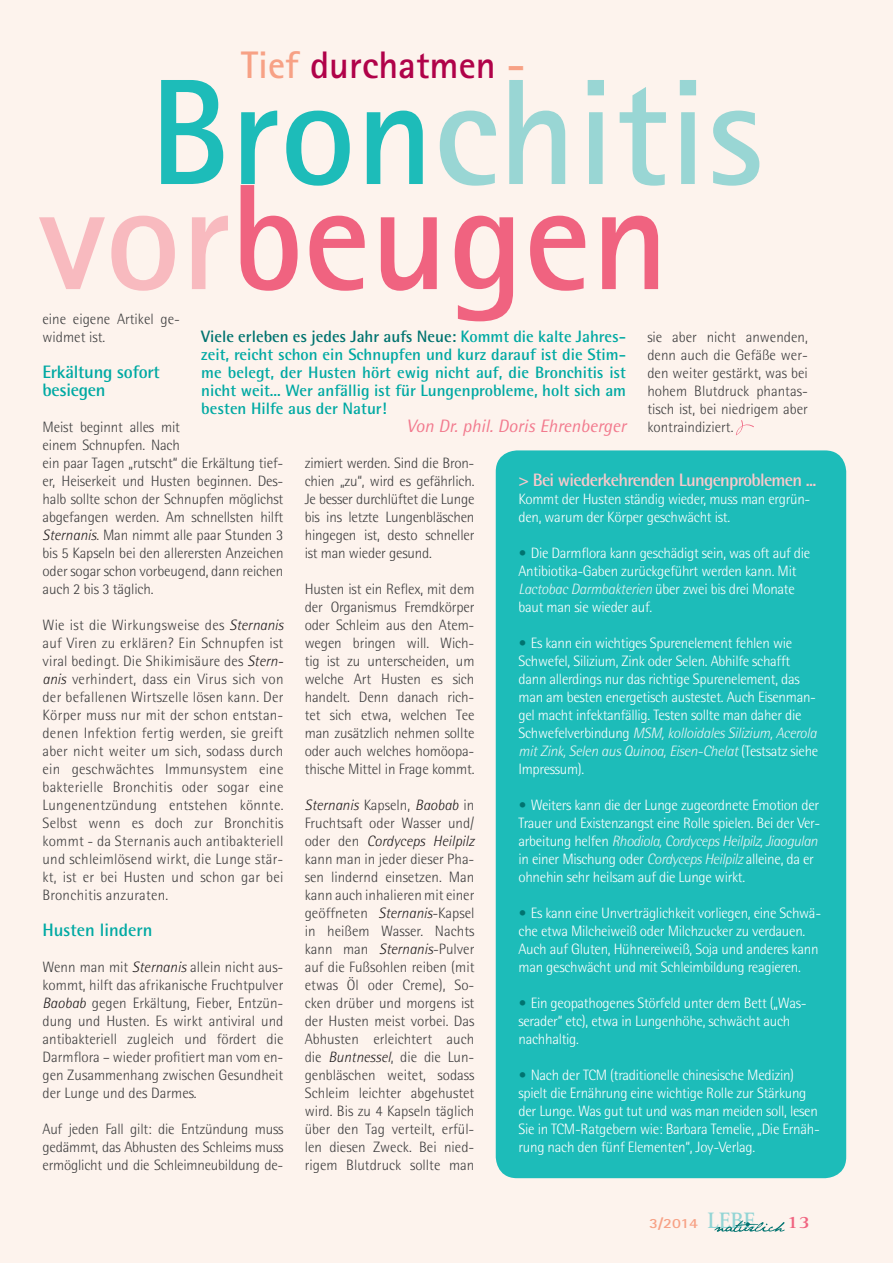
<style>
.page{position:relative;width:893px;height:1263px;background:#fdf3ed}
.page>*{position:absolute;margin:0;border:0;box-sizing:border-box;transform-origin:0 0}
.t1{font:700 150.75px "AT Rotis Sans Serif";color:#99d6d4}
.t2{font:700 150.75px "AT Rotis Sans Serif";color:#f06380}
.t3{font:700 38.4px "AT Rotis Sans Serif";color:#b00249}
.t4{font:700 18px "AT Rotis Semi Sans";letter-spacing:-.04em;color:#f9c9cc}
.t5{font:700 18px/18px "AT Rotis Semi Sans";letter-spacing:-.015em;color:#00a9a3}
.t6{font:italic 18px "AT Rotis Semi Sans";color:#f27a8e}
.t7{font:700 17.85px "Rotis Serif";color:#f06380;scale:1.18 1}
.t8{font:700 16.5px/18px "AT Rotis Semi Sans";color:#00a9a3;text-align:justify}
.t9{font:300 15px/18px "AT Rotis Semi Sans";color:#3e3e3f;text-align:justify}
.t10{font:300 15px/18px "AT Rotis Semi Sans";letter-spacing:-.02em;color:#fff}
.t11{font:700 14.1px "AT Rotis Sans Serif";color:#f7a185;scale:1.18 1}
.s1{color:#f7a185}
.s2{color:#1dbcb9}
.s3{color:#f8babf}
.s4{font-style:italic;color:#231f20}
.s5{color:#00736f}
.s6{font-weight:800;color:#007370}
.s7{font-style:italic;color:#e6f4f4}
.s8{font-family:"Rotis Serif";font-size:23.1px;color:#94d5d5}
</style>
<div class="page">
<svg style="left:714px;top:1220px;width:71px;height:12px"></svg>
<div style="left:496px;top:450px;width:350px;height:728px;background:#1dbcb9;border-radius:21px"></div>
<svg style="left:736px;top:420px;width:18px;height:15px"></svg>
<h2 class="t3" style="left:241px;top:48px;width:285px"><span class="s1">Tief</span> durchatmen <span class="s1">-</span></h2>
<h1 class="t1" style="left:149px;top:69px;width:616px"><span class="s2">Bron</span>chitis</h1>
<h1 class="t2" style="left:38px;top:174px;width:632px"><span class="s3">vor</span>beugen</h1>
<p class="t9" style="left:43px;top:311px;width:139px">eine eigene Artikel ge&shy;widmet ist.</p>
<p class="t5" style="left:43px;top:365px;width:119px">Erkältung sofort besiegen</p>
<p class="t9" style="left:43px;top:419px;width:242px;text-align:left">Meist beginnt alles mit<br>einem Schnupfen. Nach<br>ein paar Tagen „rutscht“ die Erkältung tief&shy;er, Heiserkeit und Husten beginnen. Des&shy;halb sollte schon der Schnupfen möglichst abgefangen werden. Am schnellsten hilft <span class="s4">Sternanis</span>. Man nimmt alle paar Stunden 3 bis 5 Kapseln bei den allerersten Anzeichen oder sogar schon vorbeugend, dann reichen auch 2 bis 3 täglich.</p>
<p class="t9" style="left:43px;top:617px;width:242px;text-align:left">Wie ist die Wirkungsweise des <span class="s4">Sternanis </span>auf Viren zu erklären? Ein Schnupfen ist viral bedingt. Die Shikimisäure des <span class="s4">Stern&shy;anis</span> verhindert, dass ein Virus sich von der befallenen Wirtszelle lösen kann. Der Körper muss nur mit der schon entstan&shy;denen Infektion fertig werden, sie greift aber nicht weiter um sich, sodass durch ein geschwächtes Immunsystem eine bakterielle Bronchitis oder sogar eine Lungenentzündung entstehen könnte.<br>Selbst wenn es doch zur Bronchitis kommt - da Sternanis auch antibakteriell und schleimlösend wirkt, die Lunge stär&shy;kt, ist er bei Husten und schon gar bei Bronchitis anzuraten.</p>
<p class="t5" style="left:43px;top:923px;width:112px">Husten lindern</p>
<p class="t9" style="left:43px;top:959px;width:242px">Wenn man mit <span class="s4">Sternanis</span> allein nicht aus&shy;kommt, hilft das afrikanische Fruchtpulver <span class="s4">Baobab</span> gegen Erkältung, Fieber, Entzün&shy;dung und Husten. Es wirkt antiviral und antibakteriell zugleich und fördert die Darmflora – wieder profitiert man vom en&shy;gen Zusammenhang zwischen Gesundheit der Lunge und des Darmes.</p>
<p class="t9" style="left:43px;top:1121px;width:242px">Auf jeden Fall gilt: die Entzündung muss gedämmt, das Abhusten des Schleims muss ermöglicht und die Schleimneubildung de-</p>
<p class="t8" style="left:201px;top:329px;width:426px"><span class="s5">Viele erleben es jedes Jahr aufs Neue:</span> Kommt die kalte Jahres&shy;zeit, reicht schon ein Schnupfen und kurz darauf ist die Stim&shy;me belegt, der Husten hört ewig nicht auf, die Bronchitis ist nicht weit... Wer anfällig ist für Lungenprobleme, holt sich am besten Hilfe aus der Natur!</p>
<p class="t6" style="left:406px;top:420px;width:221px">Von Dr. phil. Doris Ehrenberger</p>
<p class="t9" style="left:647px;top:329px;width:162px">sie aber nicht anwenden, denn auch die Gefäße wer&shy;den weiter gestärkt, was bei hohem Blutdruck phantas&shy;tisch ist, bei niedrigem aber kontraindiziert.</p>
<p class="t9" style="left:305px;top:455px;width:171px">zimiert werden. Sind die Bron&shy;chien „zu“, wird es gefährlich.<br>Je besser durchlüftet die Lunge bis ins letzte Lungenbläschen hingegen ist, desto schneller ist man wieder gesund.</p>
<p class="t9" style="left:305px;top:581px;width:171px">Husten ist ein Reflex, mit dem der Organismus Fremdkörper oder Schleim aus den Atem&shy;wegen bringen will. Wich&shy;tig ist zu unterscheiden, um welche Art Husten es sich handelt. Denn danach rich&shy;tet sich etwa, welchen Tee man zusätzlich nehmen sollte oder auch welches homöopa&shy;thische Mittel in Frage kommt.</p>
<p class="t9" style="left:305px;top:797px;width:171px"><span class="s4">Sternanis</span> Kapseln, <span class="s4">Baobab</span> in Fruchtsaft oder Wasser und/ oder den <span class="s4">Cordyceps Heilpilz </span>kann man in jeder dieser Pha&shy;sen lindernd einsetzen. Man kann auch inhalieren mit einer geöffneten <span class="s4">Sternanis</span>-Kapsel in heißem Wasser. Nachts kann man <span class="s4">Sternanis</span>-Pulver auf die Fußsohlen reiben (mit etwas Öl oder Creme), So&shy;cken drüber und morgens ist der Husten meist vorbei. Das Abhusten erleichtert auch die <span class="s4">Buntnessel</span>, die die Lun&shy;genbläschen weitet, sodass Schleim leichter abgehustet wird. Bis zu 4 Kapseln täglich über den Tag verteilt, erfül&shy;len diesen Zweck. Bei nied&shy;rigem Blutdruck sollte man</p>
<p class="t4" style="left:518px;top:473px;width:299px">&gt; Bei wiederkehrenden Lungenproblemen ...</p>
<p class="t10" style="left:518px;top:491px;width:293px">Kommt der Husten ständig wieder, muss man ergrün&shy;den, warum der Körper geschwächt ist.</p>
<p class="t10" style="left:518px;top:545px;width:293px"><span class="s6">•</span> Die Darmflora kann geschädigt sein, was oft auf die Antibiotika-Gaben zurückgeführt werden kann. Mit <span class="s7">Lactobac Darmbakterien</span> über zwei bis drei Monate baut man sie wieder auf.</p>
<p class="t10" style="left:518px;top:635px;width:301px"><span class="s6">•</span> Es kann ein wichtiges Spurenelement fehlen wie Schwefel, Silizium, Zink oder Selen. Abhilfe schafft dann allerdings nur das richtige Spurenelement, das man am besten energetisch austestet. Auch Eisenman&shy;gel macht infektanfällig. Testen sollte man daher die Schwefelverbindung <span class="s7">MSM, kolloidales Silizium, Acerola mit Zink, Selen aus Quinoa, Eisen-Chelat</span> (Testsatz siehe Impressum).</p>
<p class="t10" style="left:518px;top:797px;width:303px"><span class="s6">•</span> Weiters kann die der Lunge zugeordnete Emotion der Trauer und Existenzangst eine Rolle spielen. Bei der Ver&shy;arbeitung helfen <span class="s7">Rhodiola, Cordyceps Heilpilz, Jiaogulan </span>in einer Mischung oder <span class="s7">Cordyceps Heilpilz</span> alleine, da er ohnehin sehr heilsam auf die Lunge wirkt.</p>
<p class="t10" style="left:518px;top:905px;width:304px"><span class="s6">•</span> Es kann eine Unverträglichkeit vorliegen, eine Schwä&shy;che etwa Milcheiweiß oder Milchzucker zu verdauen.<br>Auch auf Gluten, Hühnereiweiß, Soja und anderes kann man geschwächt und mit Schleimbildung reagieren.</p>
<p class="t10" style="left:518px;top:995px;width:289px"><span class="s6">•</span> Ein geopathogenes Störfeld unter dem Bett („Was&shy;serader“ etc), etwa in Lungenhöhe, schwächt auch nachhaltig.</p>
<p class="t10" style="left:518px;top:1067px;width:303px"><span class="s6">•</span> Nach der TCM (traditionelle chinesische Medizin) spielt die Ernährung eine wichtige Rolle zur Stärkung der Lunge. Was gut tut und was man meiden soll, lesen Sie in TCM-Ratgebern wie: Barbara Temelie, „Die Ernäh&shy;rung nach den fünf Elementen“, Joy-Verlag.</p>
<p class="t11" style="left:649px;top:1217px;width:91px">3/2014 <span class="s8">LEBE</span></p>
<p class="t7" style="left:787px;top:1211px;width:21px">13</p>
</div>
